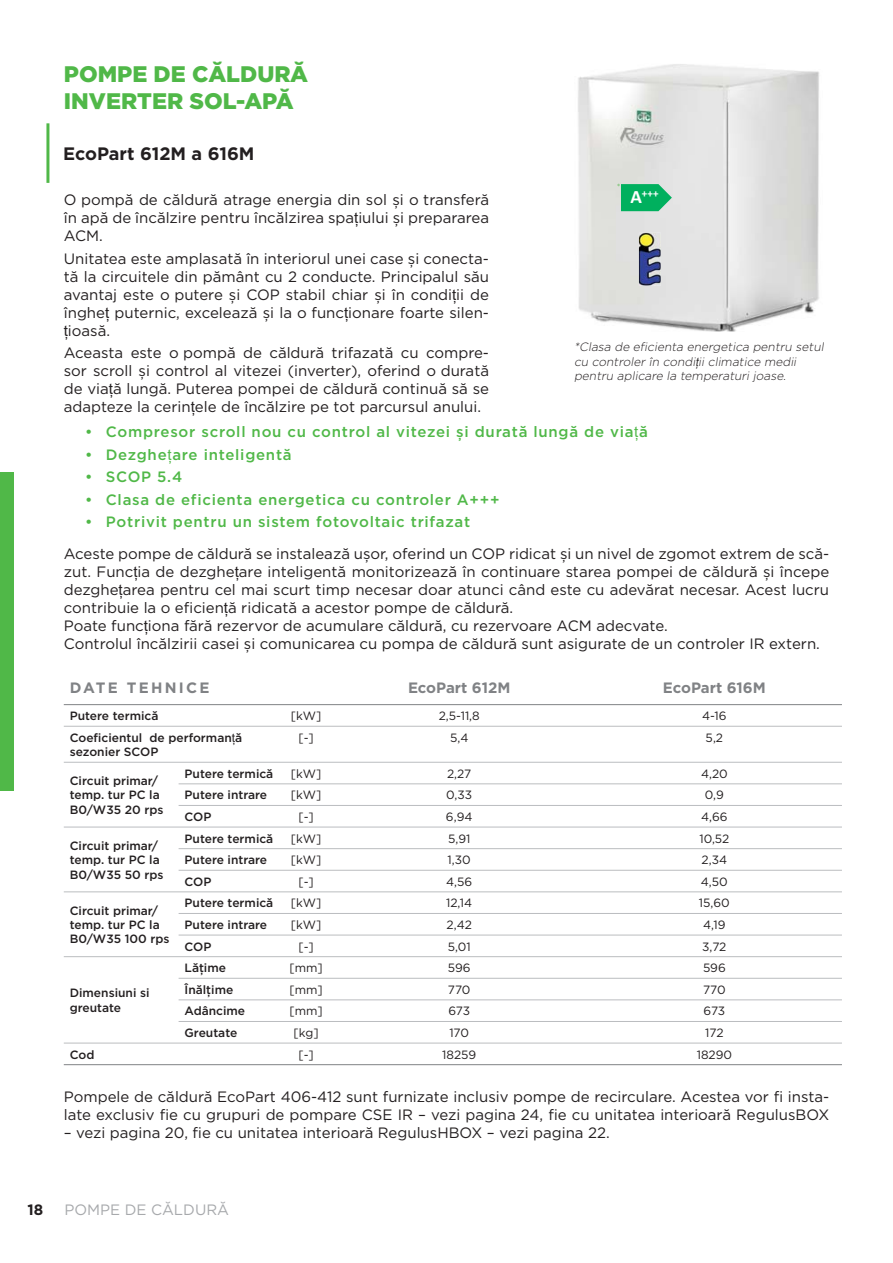
<style>
.page{position:relative;width:893px;height:1263px;background:#fff}
.page>*{position:absolute;margin:0;border:0;box-sizing:border-box;transform-origin:0 0}
.t1{font:900 22.5px/27px "Gotham";color:#50b848}
.t2{font:700 18px "Gotham";color:#231f20}
.t3{font:15px/18px "Gotham";color:#231f20;text-align:justify}
.t4{font:500 15px "Gotham";letter-spacing:.05em;color:#50b848}
.t5{font:700 15px "Gotham";color:#808285}
.t6{font:15px "Gotham";color:#a7a9ac}
.t7{font:700 15px "Gotham";letter-spacing:.15em;color:#808285}
.t8{font:700 15px "Gotham";color:#231f20}
.t9{font:500 12px/14.4px "Gotham";color:#231f20}
.t10{font:12px "Gotham";color:#231f20}
.t11{font:italic 300 12px/14.4px "Gotham";color:#231f20}
.t12{font:700 11.1px "Calibri";color:#fff}
.t13{font:300 9px "Gotham";color:#50b848}
.s1{font-family:"Arial"}
.s2{font-size:19.05px}
.s3{font-family:"Arial Narrow";font-weight:400}
.s4{font-family:"Arial";font-weight:400}
</style>
<div class="page">
<div style="left:0;top:472px;width:14px;height:319px;background:#50b848"></div>
<hr style="left:64px;top:704px;width:778px;height:1px;background:#808285">
<hr style="left:64px;top:1064px;width:778px;height:1px;background:#808285">
<hr style="left:64px;top:726px;width:778px;height:1px;background:#bbbdc0">
<hr style="left:64px;top:762px;width:778px;height:1px;background:#bbbdc0">
<hr style="left:179px;top:783px;width:663px;height:1px;background:#bbbdc0">
<hr style="left:179px;top:805px;width:663px;height:1px;background:#bbbdc0">
<hr style="left:64px;top:827px;width:778px;height:1px;background:#bbbdc0">
<hr style="left:179px;top:848px;width:663px;height:1px;background:#bbbdc0">
<hr style="left:179px;top:870px;width:663px;height:1px;background:#bbbdc0">
<hr style="left:64px;top:891px;width:778px;height:1px;background:#bbbdc0">
<hr style="left:179px;top:913px;width:663px;height:1px;background:#bbbdc0">
<hr style="left:179px;top:935px;width:663px;height:1px;background:#bbbdc0">
<hr style="left:64px;top:956px;width:778px;height:1px;background:#bbbdc0">
<hr style="left:179px;top:978px;width:663px;height:1px;background:#bbbdc0">
<hr style="left:179px;top:999px;width:663px;height:1px;background:#bbbdc0">
<hr style="left:179px;top:1021px;width:663px;height:1px;background:#bbbdc0">
<hr style="left:64px;top:1043px;width:778px;height:1px;background:#bbbdc0">
<img style="left:578px;top:64px;width:241px;height:267px">
<img style="left:639px;top:233px;width:22px;height:53px">
<hr style="left:46px;top:123px;width:3px;height:60px;background:#50b848">
<svg style="left:621px;top:184px;width:51px;height:27px"></svg>
<h1 class="t1" style="left:64px;top:62px;width:246px">POMPE DE CĂLDURĂ<br>INVERTER SOL-APĂ</h1>
<p class="t2" style="left:63px;top:147px;width:193px">EcoPart 612M a 616M</p>
<p class="t3" style="left:64px;top:192px;width:427px">O pompă de căldură atrage energia din sol și o transferă în apă de încălzire pentru încălzirea spa<span class="s1">ț</span>iului și prepararea ACM.</p>
<p class="t3" style="left:64px;top:250px;width:427px">Unitatea este amplasată în interiorul unei case și conecta&shy;tă la circuitele din pământ cu 2 conducte. Principalul său avantaj este o putere și COP stabil chiar și în condi<span class="s1">ț</span>ii de înghe<span class="s1">ț</span> puternic, excelează și la o func<span class="s1">ț</span>ionare foarte silen&shy;<span class="s1">ț</span>ioasă.</p>
<p class="t3" style="left:64px;top:345px;width:427px">Aceasta este o pompă de căldură trifazată cu compre&shy;sor scroll și control al vitezei (inverter), oferind o durată de via<span class="s1">ț</span>ă lungă. Puterea pompei de căldură continuă să se adapteze la cerin<span class="s1">ț</span>ele de încălzire pe tot parcursul anului.</p>
<p class="t13" style="left:617px;top:183px;width:5px">*</p>
<p class="t12" style="left:630px;top:189px;width:30px"><span class="s2">A</span>+++</p>
<p class="t11" style="left:574px;top:341px;width:253px">*Clasa de eficienta energetica pentru setul cu controler în condi<span class="s3">ț</span>ii climatice medii pentru aplicare la temperaturi joase.</p>
<p class="t4" style="left:85px;top:426px;width:564px">• Compresor scroll nou cu control al vitezei și durată lungă de via<span class="s4">ț</span>ă</p>
<p class="t4" style="left:85px;top:448px;width:208px">• Dezghe<span class="s4">ț</span>are inteligentă</p>
<p class="t4" style="left:85px;top:471px;width:98px">• SCOP 5.4</p>
<p class="t4" style="left:85px;top:493px;width:416px">• Clasa de eficienta energetica cu controler A+++</p>
<p class="t4" style="left:85px;top:516px;width:386px">• Potrivit pentru un sistem fotovoltaic trifazat</p>
<p class="t3" style="left:64px;top:546px;width:767px;text-align:left">Aceste pompe de căldură se instalează ușor, oferind un COP ridicat și un nivel de zgomot extrem de scă&shy;zut. Func<span class="s1">ț</span>ia de dezghe<span class="s1">ț</span>are inteligentă monitorizează în continuare starea pompei de căldură și începe dezghe<span class="s1">ț</span>area pentru cel mai scurt timp necesar doar atunci când este cu adevărat necesar. Acest lucru contribuie la o eficien<span class="s1">ț</span>ă ridicată a acestor pompe de căldură.<br>Poate func<span class="s1">ț</span>iona fără rezervor de acumulare căldură, cu rezervoare ACM adecvate.<br>Controlul încălzirii casei și comunicarea cu pompa de căldură sunt asigurate de un controler IR extern.</p>
<p class="t7" style="left:70px;top:681px;width:141px">DATE TEHNICE</p>
<p class="t5" style="left:408px;top:681px;width:104px">EcoPart 612M</p>
<p class="t5" style="left:663px;top:681px;width:105px">EcoPart 616M</p>
<p class="t9" style="left:70px;top:710px;width:90px">Putere termică</p>
<p class="t10" style="left:291px;top:710px;width:32px">[kW]</p>
<p class="t10" style="left:439px;top:710px;width:43px">2,5-11,8</p>
<p class="t10" style="left:702px;top:710px;width:26px">4-16</p>
<p class="t9" style="left:70px;top:731px;width:174px">Coeficientul de performan<span class="s4">ț</span>ă sezonier SCOP</p>
<p class="t10" style="left:298px;top:732px;width:17px">[-]</p>
<p class="t10" style="left:450px;top:732px;width:20px">5,4</p>
<p class="t10" style="left:706px;top:732px;width:19px">5,2</p>
<p class="t9" style="left:70px;top:774px;width:95px">Circuit primar/ temp. tur PC la<br>B0/W35 20 rps</p>
<p class="t9" style="left:185px;top:767px;width:90px">Putere termică</p>
<p class="t10" style="left:291px;top:768px;width:32px">[kW]</p>
<p class="t10" style="left:447px;top:768px;width:26px">2,27</p>
<p class="t10" style="left:701px;top:768px;width:28px">4,20</p>
<p class="t9" style="left:185px;top:789px;width:84px">Putere intrare</p>
<p class="t10" style="left:291px;top:790px;width:32px">[kW]</p>
<p class="t10" style="left:446px;top:790px;width:27px">0,33</p>
<p class="t10" style="left:705px;top:790px;width:21px">0,9</p>
<p class="t9" style="left:185px;top:810px;width:28px">COP</p>
<p class="t10" style="left:298px;top:811px;width:17px">[-]</p>
<p class="t10" style="left:446px;top:811px;width:28px">6,94</p>
<p class="t10" style="left:701px;top:811px;width:28px">4,66</p>
<p class="t9" style="left:70px;top:839px;width:95px">Circuit primar/ temp. tur PC la<br>B0/W35 50 rps</p>
<p class="t9" style="left:70px;top:904px;width:101px">Circuit primar/ temp. tur PC la<br>B0/W35 100 rps</p>
<p class="t9" style="left:70px;top:987px;width:81px">Dimensiuni si greutate</p>
<p class="t9" style="left:185px;top:832px;width:90px">Putere termică</p>
<p class="t10" style="left:291px;top:833px;width:32px">[kW]</p>
<p class="t10" style="left:448px;top:833px;width:24px">5,91</p>
<p class="t10" style="left:699px;top:833px;width:31px">10,52</p>
<p class="t9" style="left:185px;top:854px;width:84px">Putere intrare</p>
<p class="t10" style="left:291px;top:854px;width:32px">[kW]</p>
<p class="t10" style="left:448px;top:854px;width:25px">1,30</p>
<p class="t10" style="left:702px;top:854px;width:27px">2,34</p>
<p class="t9" style="left:185px;top:875px;width:28px">COP</p>
<p class="t10" style="left:298px;top:876px;width:17px">[-]</p>
<p class="t10" style="left:446px;top:876px;width:28px">4,56</p>
<p class="t10" style="left:701px;top:876px;width:28px">4,50</p>
<p class="t9" style="left:185px;top:897px;width:90px">Putere termică</p>
<p class="t10" style="left:291px;top:898px;width:32px">[kW]</p>
<p class="t10" style="left:446px;top:898px;width:28px">12,14</p>
<p class="t10" style="left:699px;top:898px;width:32px">15,60</p>
<p class="t9" style="left:185px;top:918px;width:84px">Putere intrare</p>
<p class="t10" style="left:291px;top:919px;width:32px">[kW]</p>
<p class="t10" style="left:447px;top:919px;width:27px">2,42</p>
<p class="t10" style="left:703px;top:919px;width:24px">4,19</p>
<p class="t9" style="left:185px;top:940px;width:28px">COP</p>
<p class="t10" style="left:298px;top:941px;width:17px">[-]</p>
<p class="t10" style="left:448px;top:941px;width:24px">5,01</p>
<p class="t10" style="left:702px;top:941px;width:26px">3,72</p>
<p class="t9" style="left:185px;top:962px;width:43px">Lăţime</p>
<p class="t10" style="left:289px;top:962px;width:35px">[mm]</p>
<p class="t10" style="left:448px;top:962px;width:24px">596</p>
<p class="t10" style="left:703px;top:962px;width:24px">596</p>
<p class="t9" style="left:185px;top:983px;width:50px">Înălţime</p>
<p class="t10" style="left:289px;top:984px;width:35px">[mm]</p>
<p class="t10" style="left:448px;top:984px;width:24px">770</p>
<p class="t10" style="left:703px;top:984px;width:24px">770</p>
<p class="t9" style="left:185px;top:1005px;width:62px">Adâncime</p>
<p class="t10" style="left:289px;top:1006px;width:35px">[mm]</p>
<p class="t10" style="left:448px;top:1006px;width:23px">673</p>
<p class="t10" style="left:703px;top:1006px;width:23px">673</p>
<p class="t9" style="left:185px;top:1026px;width:54px">Greutate</p>
<p class="t10" style="left:294px;top:1027px;width:27px">[kg]</p>
<p class="t10" style="left:449px;top:1027px;width:21px">170</p>
<p class="t10" style="left:705px;top:1027px;width:20px">172</p>
<p class="t9" style="left:70px;top:1048px;width:26px">Cod</p>
<p class="t10" style="left:298px;top:1049px;width:17px">[-]</p>
<p class="t10" style="left:442px;top:1049px;width:36px">18259</p>
<p class="t10" style="left:697px;top:1049px;width:37px">18290</p>
<p class="t3" style="left:64px;top:1089px;width:767px">Pompele de căldură EcoPart 406-412 sunt furnizate inclusiv pompe de recirculare. Acestea vor fi insta&shy;late exclusiv fie cu grupuri de pompare CSE IR – vezi pagina 24, fie cu unitatea interioară RegulusBOX</p>
<p class="t3" style="left:64px;top:1125px;width:547px">– vezi pagina 20, fie cu unitatea interioară RegulusHBOX – vezi pagina 22.</p>
<p class="t8" style="left:28px;top:1204px;width:17px">18</p>
<p class="t6" style="left:64px;top:1203px;width:166px">POMPE DE CĂLDURĂ</p>
</div>
